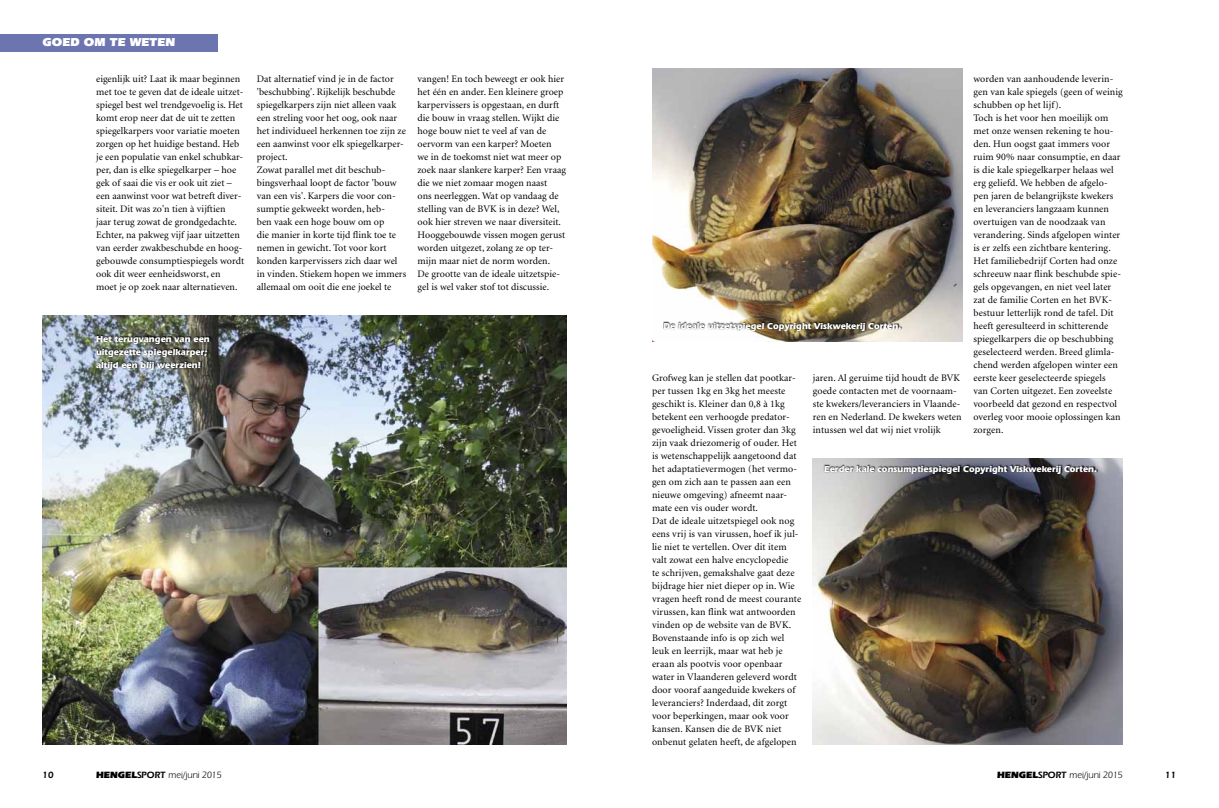
<style>
.page{position:relative;width:1219px;height:808px;background:#fff}
.page>*{position:absolute;margin:0;border:0;box-sizing:border-box;transform-origin:0 0}
.t1{font:900 12px "Eras IT Cby BT";letter-spacing:.01em;color:#fff}
.t2{font:10px/13px "Minion";letter-spacing:.005em;color:#000}
.t3{font:9.5px "Eras IT Cby BT";color:#000}
.t4{font:900 9.5px "Eras IT Cby BT";color:#000}
.t5{font:600 9.5px "Eras IT Cby BT";color:#000}
.t6{font:700 9px/13px "Eras IT Cby BT";color:#fff}
.s1{font-weight:900}
.s2{font-weight:600}
</style>
<div class="page">
<div style="left:0;top:34px;width:218px;height:17px;background:#6d75b1"></div>
<img style="left:43px;top:316px;width:524px;height:429px">
<img style="left:652px;top:69px;width:310px;height:273px">
<img style="left:813px;top:459px;width:310px;height:286px">
<img style="left:96px;top:334px;width:115px;height:36px">
<svg style="left:663px;top:321px;width:239px;height:11px;background:#797364"></svg>
<svg style="left:824px;top:464px;width:274px;height:11px;background:#525258"></svg>
<p class="t1" style="left:43px;top:35px;width:134px">GOED OM TE WETEN</p>
<p class="t2" style="left:96px;top:72px;width:150px">eigenlijk uit? Laat ik maar beginnen met toe te geven dat de ideale uitzet&shy;spiegel best wel trendgevoelig is. Het komt erop neer dat de uit te zetten spiegelkarpers voor variatie moeten zorgen op het huidige bestand. Heb je een populatie van enkel schubkar&shy;per, dan is elke spiegelkarper – hoe gek of saai die vis er ook uit ziet – een aanwinst voor wat betreft diver&shy;siteit. Dit was zo'n tien à vijftien<br>jaar terug zowat de grondgedachte.<br>Echter, na pakweg vijf jaar uitzetten van eerder zwakbeschubde en hoog&shy;gebouwde consumptiespiegels wordt ook dit weer eenheidsworst, en<br>moet je op zoek naar alternatieven.</p>
<p class="t2" style="left:257px;top:72px;width:151px">Dat alternatief vind je in de factor 'beschubbing'. Rijkelijk beschubde spiegelkarpers zijn niet alleen vaak een streling voor het oog, ook naar het individueel herkennen toe zijn ze een aanwinst voor elk spiegelkarper&shy;project.<br>Zowat parallel met dit beschub&shy;bingsverhaal loopt de factor 'bouw van een vis'. Karpers die voor con&shy;sumptie gekweekt worden, heb-<br>ben vaak een hoge bouw om op<br>die manier in korte tijd flink toe te nemen in gewicht. Tot voor kort konden karpervissers zich daar wel in vinden. Stiekem hopen we immers allemaal om ooit die ene joekel te</p>
<p class="t2" style="left:418px;top:72px;width:150px">vangen! En toch beweegt er ook hier het één en ander. Een kleinere groep karpervissers is opgestaan, en durft die bouw in vraag stellen. Wijkt die hoge bouw niet te veel af van de oervorm van een karper? Moeten<br>we in de toekomst niet wat meer op zoek naar slankere karper? Een vraag die we niet zomaar mogen naast<br>ons neerleggen. Wat op vandaag de stelling van de BVK is in deze? Wel, ook hier streven we naar diversiteit.<br>Hooggebouwde vissen mogen gerust worden uitgezet, zolang ze op ter&shy;mijn maar niet de norm worden.<br>De grootte van de ideale uitzetspie&shy;gel is wel vaker stof tot discussie.</p>
<p class="t6" style="left:96px;top:332px;width:115px">Het terugvangen van een uitgezette spiegelkarper; altijd een blij weerzien!</p>
<p class="t2" style="left:973px;top:72px;width:151px">worden van aanhoudende leverin&shy;gen van kale spiegels (geen of weinig schubben op het lijf).<br>Toch is het voor hen moeilijk om met onze wensen rekening te hou&shy;den. Hun oogst gaat immers voor ruim 90% naar consumptie, en daar is die kale spiegelkarper helaas wel erg geliefd. We hebben de afgelo&shy;pen jaren de belangrijkste kwekers en leveranciers langzaam kunnen overtuigen van de noodzaak van verandering. Sinds afgelopen winter is er zelfs een zichtbare kentering.<br>Het familiebedrijf Corten had onze schreeuw naar flink beschubde spie&shy;gels opgevangen, en niet veel later zat de familie Corten en het BVK&shy;bestuur letterlijk rond de tafel. Dit heeft geresulteerd in schitterende spiegelkarpers die op beschubbing geselecteerd werden. Breed glimla&shy;chend werden afgelopen winter een eerste keer geselecteerde spiegels van Corten uitgezet. Een zoveelste voorbeeld dat gezond en respectvol overleg voor mooie oplossingen kan zorgen.</p>
<p class="t6" style="left:663px;top:319px;width:239px">De ideale uitzetspiegel Copyright Viskwekerij Corten.</p>
<p class="t2" style="left:652px;top:371px;width:151px">Grofweg kan je stellen dat pootkar&shy;per tussen 1kg en 3kg het meeste geschikt is. Kleiner dan 0,8 à 1kg betekent een verhoogde predator&shy;gevoeligheid. Vissen groter dan 3kg zijn vaak driezomerig of ouder. Het is wetenschappelijk aangetoond dat het adaptatievermogen (het vermo&shy;gen om zich aan te passen aan een nieuwe omgeving) afneemt naar&shy;mate een vis ouder wordt.<br>Dat de ideale uitzetspiegel ook nog eens vrij is van virussen, hoef ik jul&shy;lie niet te vertellen. Over dit item valt zowat een halve encyclopedie<br>te schrijven, gemakshalve gaat deze bijdrage hier niet dieper op in. Wie vragen heeft rond de meest courante virussen, kan flink wat antwoorden vinden op de website van de BVK.<br>Bovenstaande info is op zich wel leuk en leerrijk, maar wat heb je eraan als pootvis voor openbaar water in Vlaanderen geleverd wordt door vooraf aangeduide kwekers of leveranciers? Inderdaad, dit zorgt voor beperkingen, maar ook voor kansen. Kansen die de BVK niet onbenut gelaten heeft, de afgelopen</p>
<p class="t2" style="left:813px;top:371px;width:150px">jaren. Al geruime tijd houdt de BVK goede contacten met de voornaam&shy;ste kwekers/leveranciers in Vlaande&shy;ren en Nederland. De kwekers weten intussen wel dat wij niet vrolijk</p>
<p class="t6" style="left:824px;top:462px;width:274px">Eerder kale consumptiespiegel Copyright Viskwekerij Corten.</p>
<p class="t5" style="left:43px;top:769px;width:13px">10</p>
<p class="t3" style="left:96px;top:769px;width:127px"><span class="s1">HENGEL</span><span class="s2">SPORT</span> mei/juni 2015</p>
<p class="t4" style="left:997px;top:769px;width:48px">HENGEL<span class="s2">SPORT</span></p>
<p class="t3" style="left:1070px;top:769px;width:55px">mei/juni 2015</p>
<p class="t5" style="left:1165px;top:769px;width:13px">11</p>
</div>
